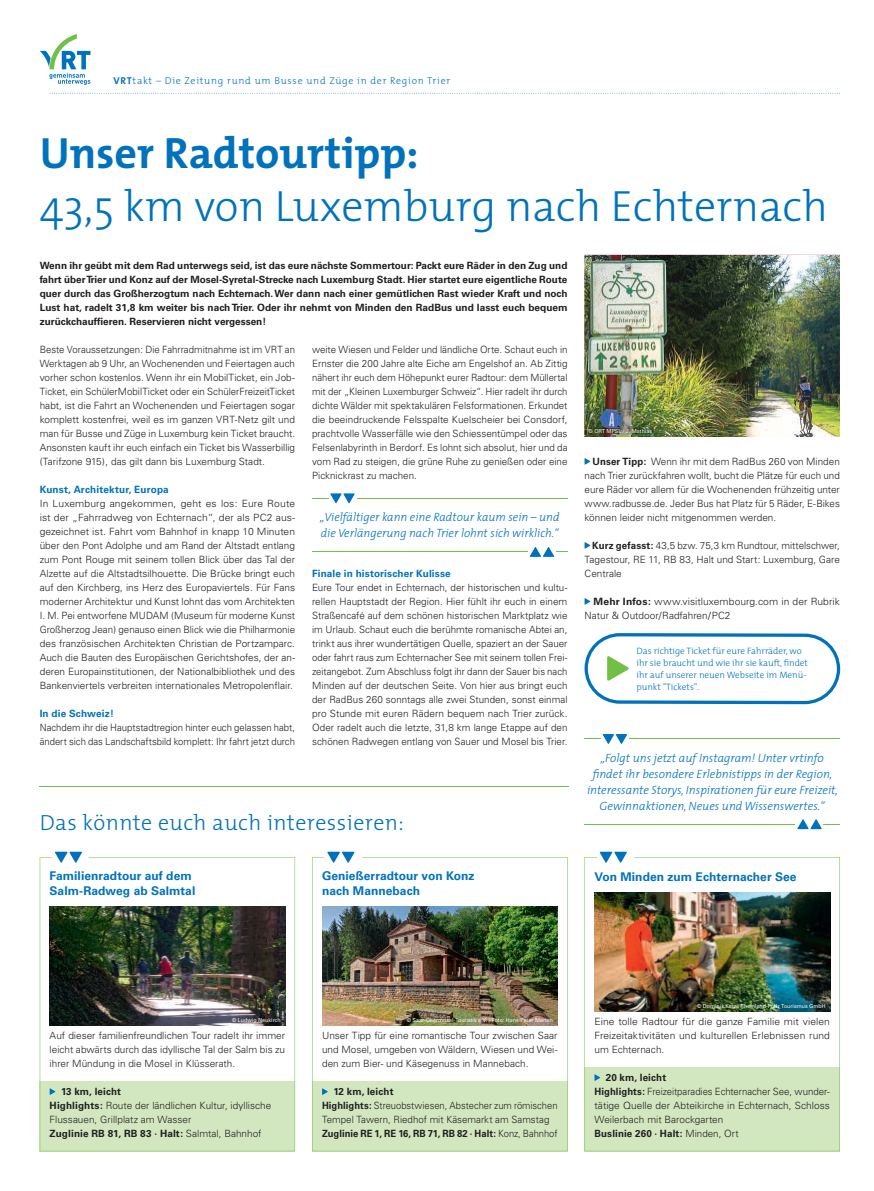
<style>
.page{position:relative;width:874px;height:1191px;background:#fff}
.page>*{position:absolute;margin:0;border:0;box-sizing:border-box;transform-origin:0 0}
.t1{font:300 44px "The Mix";color:#0072bc}
.t2{font:700 44px "The Mix";color:#0072bc}
.t3{font:300 22px "The Mix";letter-spacing:.02em;color:#0072bc}
.t4{font:italic 300 12px/16px "The Mix";color:#0072bc}
.t5{font:700 12px/14.4px "Univers";letter-spacing:.005em;color:#0072bc}
.t6{font:300 10px/14px "Univers";color:#231f20;text-align:justify}
.t7{font:300 10px/14px "Univers";color:#231f20;text-align:justify;scale:.96 1}
.t8{font:700 10px/14px "Univers";color:#231f20;text-align:justify}
.t9{font:300 10px/14px "Univers";color:#231f20;scale:.95 1}
.t10{font:300 10px/14px "Univers";color:#231f20;scale:.94 1}
.t11{font:700 10px "Univers";letter-spacing:.01em;color:#0072bc}
.t12{font:300 10px "The Mix";letter-spacing:.075em;color:#0072bc}
.t13{font:300 9.2px/11.9px "The Mix";color:#0072bc}
.t14{font:5.5px "Univers";color:#fff}
.s1{font-weight:700}
</style>
<div class="page">
<img style="left:584px;top:857px;width:255px;height:294px">
<div style="left:601px;top:851px;width:32px;height:11px;background:#fff"></div>
<div style="left:596px;top:851px;width:33px;height:11px;background:#fff"></div>
<svg style="left:599px;top:851px;width:27px;height:11px"></svg>
<svg style="left:584px;top:458px;width:6px;height:7px"></svg>
<svg style="left:584px;top:542px;width:6px;height:7px"></svg>
<svg style="left:584px;top:598px;width:6px;height:7px"></svg>
<hr style="left:356px;top:498px;width:211px;height:1px;background:#71bf44">
<hr style="left:312px;top:552px;width:215px;height:1px;background:#71bf44">
<svg style="left:529px;top:547px;width:38px;height:10px"></svg>
<svg style="left:312px;top:493px;width:42px;height:10px"></svg>
<hr style="left:40px;top:786px;width:529px;height:1px;background:#71bf44">
<svg style="left:584px;top:633px;width:255px;height:71px"></svg>
<img style="left:584px;top:255px;width:255px;height:182px">
<svg style="left:50px;top:93px;width:788px;height:1px"></svg>
<svg style="left:40px;top:34px;width:50px;height:51px"></svg>
<img style="left:40px;top:857px;width:255px;height:294px">
<div style="left:56px;top:851px;width:33px;height:11px;background:#fff"></div>
<div style="left:52px;top:851px;width:33px;height:11px;background:#fff"></div>
<svg style="left:55px;top:851px;width:27px;height:11px"></svg>
<svg style="left:50px;top:1088px;width:5px;height:7px"></svg>
<img style="left:312px;top:857px;width:255px;height:294px">
<div style="left:329px;top:851px;width:32px;height:11px;background:#fff"></div>
<div style="left:324px;top:851px;width:33px;height:11px;background:#fff"></div>
<svg style="left:327px;top:851px;width:27px;height:11px"></svg>
<svg style="left:322px;top:1088px;width:6px;height:7px"></svg>
<svg style="left:594px;top:1074px;width:6px;height:7px"></svg>
<hr style="left:628px;top:738px;width:211px;height:1px;background:#71bf44">
<svg style="left:584px;top:734px;width:43px;height:10px"></svg>
<hr style="left:584px;top:824px;width:211px;height:1px;background:#71bf44">
<svg style="left:797px;top:819px;width:42px;height:10px"></svg>
<img style="left:587px;top:427px;width:65px;height:7px">
<p class="t12" style="left:113px;top:72px;width:338px"><span class="s1">VRT</span>takt – Die Zeitung rund um Busse und Züge in der Region Trier</p>
<h1 class="t2" style="left:40px;top:116px;width:380px">Unser Radtourtipp:</h1>
<h1 class="t1" style="left:40px;top:169px;width:789px">43,5 km von Luxemburg nach Echternach</h1>
<p class="t8" style="left:40px;top:258px;width:529px">Wenn ihr geübt mit dem Rad unterwegs seid, ist das eure nächste Sommertour: Packt eure Räder in den Zug und fahrt über Trier und Konz auf der Mosel-Syretal-Strecke nach Luxemburg Stadt. Hier startet eure eigentliche Route quer durch das Großherzogtum nach Echternach. Wer dann nach einer gemütlichen Rast wieder Kraft und noch Lust hat, radelt 31,8 km weiter bis nach Trier. Oder ihr nehmt von Minden den RadBus und lasst euch bequem zurückchauffieren. Reservieren nicht vergessen!</p>
<p class="t7" style="left:40px;top:342px;width:267px">Beste Voraussetzungen: Die Fahrradmitnahme ist im VRT an Werktagen ab 9 Uhr, an Wochenenden und Feiertagen auch vorher schon kostenlos. Wenn ihr ein MobilTicket, ein Job-Ticket, ein SchülerMobilTicket oder ein SchülerFreizeitTicket habt, ist die Fahrt an Wochenenden und Feiertagen sogar komplett kostenfrei, weil es im ganzen VRT-Netz gilt und man für Busse und Züge in Luxemburg kein Ticket braucht.<br>Ansonsten kauft ihr euch einfach ein Ticket bis Wasserbillig (Tarifzone 915), das gilt dann bis Luxemburg Stadt.</p>
<p class="t11" style="left:40px;top:483px;width:130px">Kunst, Architektur, Europa</p>
<p class="t6" style="left:40px;top:496px;width:257px">In Luxemburg angekommen, geht es los: Eure Route ist der „Fahrradweg von Echternach“, der als PC2 aus&shy;gezeichnet ist. Fahrt vom Bahnhof in knapp 10 Minuten über den Pont Adolphe und am Rand der Altstadt entlang zum Pont Rouge mit seinem tollen Blick über das Tal der Alzette auf die Altstadtsilhouette. Die Brücke bringt euch auf den Kirchberg, ins Herz des Europaviertels. Für Fans moderner Architektur und Kunst lohnt das vom Architekten I. M. Pei entworfene MUDAM (Museum für moderne Kunst Großherzog Jean) genauso einen Blick wie die Philharmonie des französischen Architekten Christian de Portzamparc.<br>Auch die Bauten des Europäischen Gerichtshofes, der an&shy;deren Europainstitutionen, der Nationalbibliothek und des Bankenviertels verbreiten internatio nales Metropolenflair.</p>
<p class="t11" style="left:40px;top:707px;width:76px">In die Schweiz!</p>
<p class="t9" style="left:40px;top:720px;width:270px">Nachdem ihr die Hauptstadtregion hinter euch gelassen habt, ändert sich das Landschaftsbild komplett: Ihr fahrt jetzt durch</p>
<p class="t6" style="left:312px;top:342px;width:257px">weite Wiesen und Felder und ländliche Orte. Schaut euch in Ernster die 200 Jahre alte Eiche am Engelshof an. Ab Zittig nähert ihr euch dem Höhepunkt eurer Radtour: dem Müllertal mit der „Kleinen Luxemburger Schweiz“. Hier radelt ihr durch dichte Wälder mit spektakulären Felsformationen. Erkundet die beeindruckende Felsspalte Kuelscheier bei Consdorf, prachtvolle Wasserfälle wie den Schiessentümpel oder das Felsenlabyrinth in Berdorf. Es lohnt sich absolut, hier und da vom Rad zu steigen, die grüne Ruhe zu genießen oder eine Picknickrast zu machen.</p>
<p class="t14" style="left:588px;top:427px;width:65px">© ORT MPSL / J. Mathias</p>
<p class="t6" style="left:584px;top:454px;width:257px;text-indent:8px"><span class="s1">Unser Tipp:</span> Wenn ihr mit dem RadBus 260 von Minden nach Trier zurückfahren wollt, bucht die Plätze für euch und eure Räder vor allem für die Wochenenden frühzeitig unter www.radbusse.de. Jeder Bus hat Platz für 5 Räder, E-Bikes können leider nicht mitgenommen werden.</p>
<p class="t6" style="left:584px;top:538px;width:257px;text-indent:8px"><span class="s1">Kurz gefasst:</span> 43,5 bzw. 75,3 km Rundtour, mittelschwer, Tagestour, RE 11, RB 83, Halt und Start: Luxemburg, Gare Centrale</p>
<p class="t6" style="left:584px;top:594px;width:257px;text-indent:9px"><span class="s1">Mehr Infos:</span> www.visitluxembourg.com in der Rubrik<br>Natur &amp; Outdoor/Radfahren/PC2</p>
<p class="t4" style="left:320px;top:509px;width:241px">„Vielfältiger kann eine Radtour kaum sein – und die Verlängerung nach Trier lohnt sich wirklich.“</p>
<p class="t11" style="left:312px;top:567px;width:140px">Finale in historischer Kulisse</p>
<p class="t6" style="left:312px;top:580px;width:257px">Eure Tour endet in Echternach, der historischen und kultu&shy;rellen Hauptstadt der Region. Hier fühlt ihr euch in einem Straßencafé auf dem schönen historischen Marktplatz wie im Urlaub. Schaut euch die berühmte romanische Abtei an, trinkt aus ihrer wundertätigen Quelle, spaziert an der Sauer oder fahrt raus zum Echternacher See mit seinem tollen Frei&shy;zeitangebot. Zum Abschluss folgt ihr dann der Sauer bis nach Minden auf der deutschen Seite. Von hier aus bringt euch der RadBus 260 sonntags alle zwei Stunden, sonst einmal pro Stunde mit euren Rädern bequem nach Trier zurück.<br>Oder radelt auch die letzte, 31,8 km lange Etappe auf den schönen Radwegen entlang von Sauer und Mosel bis Trier.</p>
<p class="t13" style="left:636px;top:644px;width:173px">Das richtige Ticket für eure Fahrräder, wo ihr sie braucht und wie ihr sie kauft, findet ihr auf unserer neuen Webseite im Menü&shy;punkt "Tickets".</p>
<h2 class="t3" style="left:40px;top:804px;width:365px">Das könnte euch auch interessieren:</h2>
<p class="t5" style="left:50px;top:869px;width:147px">Familienradtour auf dem<br>Salm-Radweg ab Salmtal</p>
<p class="t5" style="left:322px;top:869px;width:154px">Genießerradtour von Konz nach Mannebach</p>
<p class="t4" style="left:586px;top:749px;width:252px;text-align:center">„Folgt uns jetzt auf Instagram! Unter vrtinfo findet ihr besondere Erlebnistipps in der Region, interessante Storys, Inspirationen für eure Freizeit, Gewinnaktionen, Neues und Wissenswertes.“</p>
<p class="t5" style="left:594px;top:869px;width:203px">Von Minden zum Echternacher See</p>
<p class="t14" style="left:232px;top:1016px;width:50px">© Ludwig Neukirch</p>
<p class="t6" style="left:50px;top:1028px;width:237px">Auf dieser familienfreundlichen Tour radelt ihr immer leicht abwärts durch das idyllische Tal der Salm bis zu ihrer Mündung in die Mosel in Klüsserath.</p>
<p class="t6" style="left:50px;top:1084px;width:223px;text-align:left;text-indent:11px"><span class="s1">13 km, leicht<br>Highlights:</span> Route der ländlichen Kultur, idyllische Flussauen, Grillplatz am Wasser<br><span class="s1">Zuglinie RB 81, RB 83 · Halt:</span> Salmtal, Bahnhof</p>
<p class="t14" style="left:406px;top:1016px;width:148px">© Saar-Obermosel-Touristik e.V. / Foto: Hans-Peter Merten</p>
<p class="t6" style="left:322px;top:1028px;width:237px">Unser Tipp für eine romantische Tour zwischen Saar und Mosel, umgeben von Wäldern, Wiesen und Wei&shy;den zum Bier- und Käsegenuss in Mannebach.</p>
<p class="t10" style="left:322px;top:1084px;width:252px;text-indent:11px"><span class="s1">12 km, leicht<br>Highlights:</span> Streuobstwiesen, Abstecher zum römischen Tempel Tawern, Riedhof mit Käsemarkt am Samstag <span class="s1">Zuglinie RE 1, RE 16, RB 71, RB 82 · Halt:</span> Konz, Bahnhof</p>
<p class="t14" style="left:696px;top:1002px;width:130px">© Dominik Ketz / Rheinland-Pfalz Tourismus GmbH</p>
<p class="t6" style="left:594px;top:1014px;width:237px">Eine tolle Radtour für die ganze Familie mit vielen Freizeitaktivitäten und kulturellen Erlebnissen rund um Echternach.</p>
<p class="t9" style="left:594px;top:1070px;width:249px;text-indent:11px"><span class="s1">20 km, leicht<br>Highlights:</span> Freizeitparadies Echternacher See, wunder&shy;tätige Quelle der Abteikirche in Echternach, Schloss Weilerbach mit Barockgarten<br><span class="s1">Buslinie 260 · Halt:</span> Minden, Ort</p>
</div>
